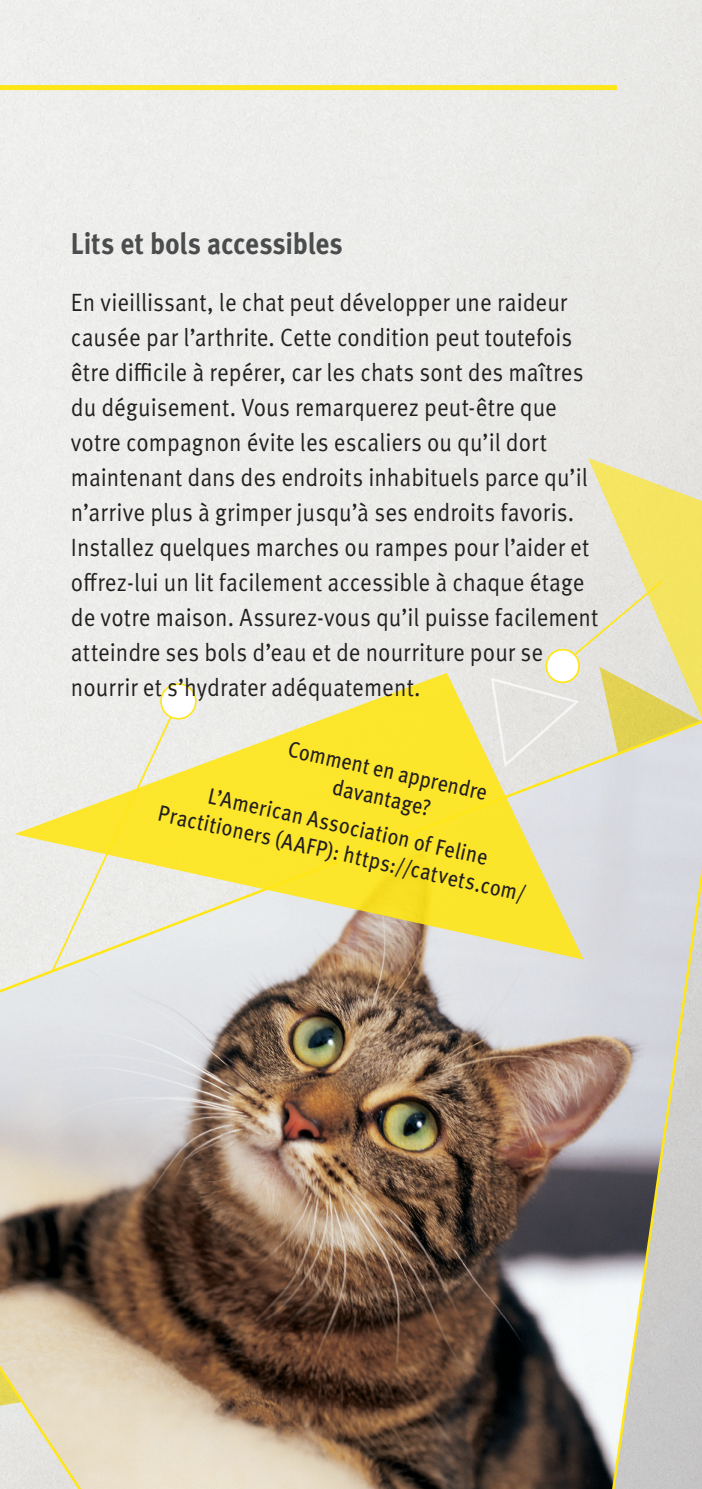
<style>
.page{position:relative;width:702px;height:1489px;background:#fff}
.page>*{position:absolute;margin:0;border:0;box-sizing:border-box;transform-origin:0 0}
.Intro_Copy{font:700 30px "Meta Pro";letter-spacing:-.005em;color:#4b4c4d;scale:.9 1}
.Body_Copy{font:25px/35px "Meta Pro Norm";color:#231f20;scale:.9 1}
.Body_Copy-2{font:22.5px/27.5px "Meta Pro";color:#231f20;text-align:center;scale:.9 1}
</style>
<div class="page">
<div style="left:0;top:85px;width:617px;height:5px;background:#ffe616"></div>
<img style="left:0;top:708px;width:702px;height:780px">
<svg style="left:14px;top:673px;width:569px;height:286px;background:#f0e58e"></svg>
<svg style="left:422px;top:458px;width:280px;height:397px;background:#e8e3b9"></svg>
<p class="Intro_Copy" style="left:71px;top:220px;width:303px">Lits et bols accessibles</p>
<p class="Body_Copy" style="left:71px;top:283px;width:587px">En vieillissant, le chat peut développer une raideur causée par l’arthrite. Cette condition peut toutefois être difficile à repérer, car les chats sont des maîtres du déguisement. Vous remarquerez peut-être que votre compagnon évite les escaliers ou qu’il dort maintenant dans des endroits inhabituels parce qu’il n’arrive plus à grimper jusqu’à ses endroits favoris.<br>Installez quelques marches ou rampes pour l’aider et offrez-lui un lit facilement accessible à chaque étage de votre maison. Assurez-vous qu’il puisse facilement atteindre ses bols d’eau et de nourriture pour se nourrir et s’hydrater adéquatement.</p>
<p class="Body_Copy-2" style="left:292px;top:733px;width:228px;rotate:13deg">Comment en apprendre davantage?</p>
<p class="Body_Copy-2" style="left:169px;top:769px;width:419px;rotate:13deg">L’American Association of Feline<br>Practitioners (AAFP): https://catvets.com/</p>
</div>
